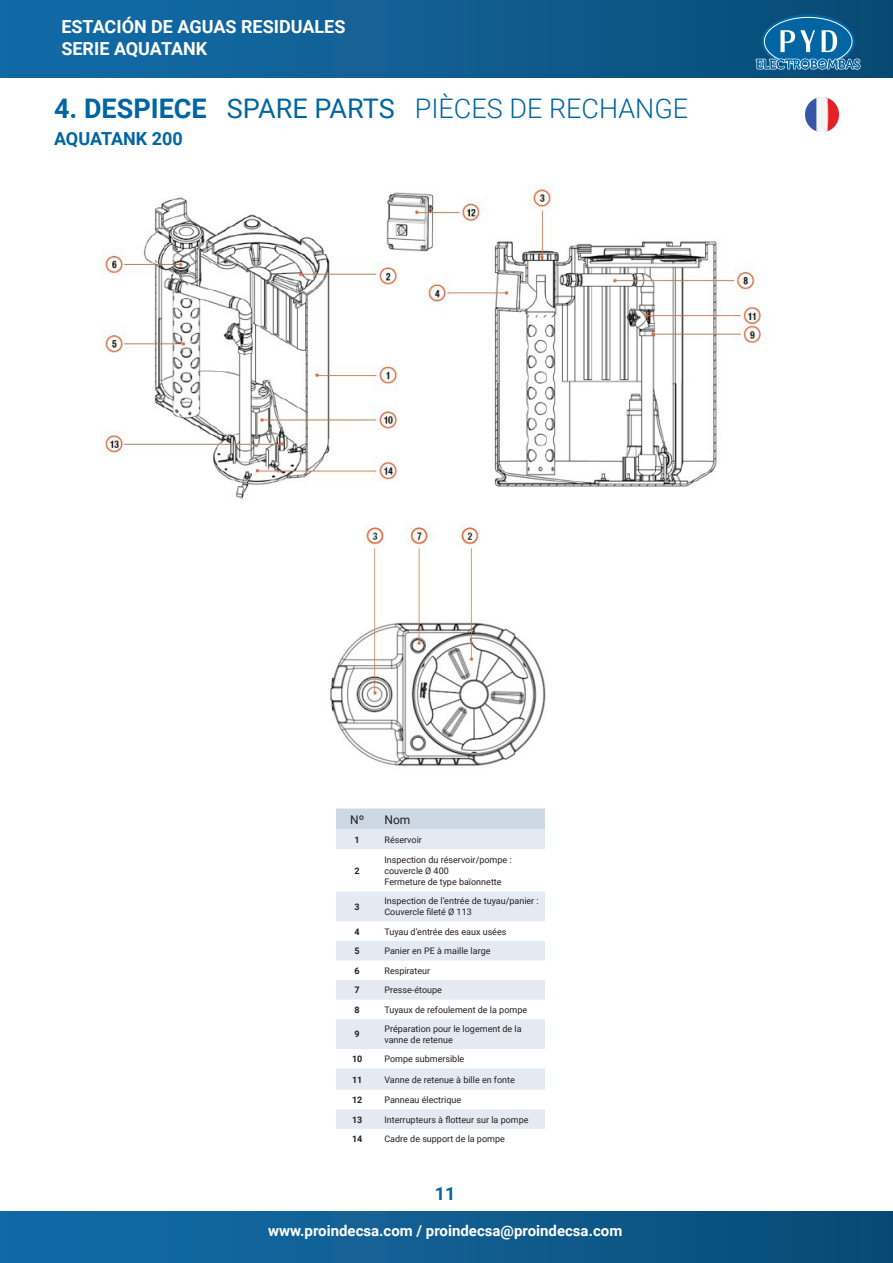
<style>
.page{position:relative;width:893px;height:1263px;background:#fff}
.page>*{position:absolute;margin:0;border:0;box-sizing:border-box;transform-origin:0 0}
.t1{font:300 27px "Roboto";color:#0065a2}
.t2{font:700 18px/21.6px "Roboto";color:#fff}
.t3{font:700 18px "Roboto";color:#0065a2}
.t4{font:700 15px "Roboto";color:#fff}
.t5{font:12px "Roboto";color:#231f20}
.t6{font:9px/10.8px "Roboto";color:#231f20}
.t7{font:700 9px "Roboto";color:#231f20}
.s1{font-weight:700}
.s2{font-weight:400}
</style>
<div class="page">
<div style="left:0;top:0;width:893px;height:77px;background:linear-gradient(to right,#146daa,#0a4b75)"></div>
<div style="left:0;top:1211px;width:893px;height:52px;background:linear-gradient(to right,#146daa,#0a4b75)"></div>
<svg style="left:761px;top:14px;width:94px;height:54px"></svg>
<svg style="left:755px;top:28px;width:106px;height:70px"></svg>
<img style="left:805px;top:98px;width:34px;height:33px">
<img style="left:101px;top:184px;width:661px;height:315px">
<div style="left:54px;top:165px;width:82px;height:34px;background:#fff"></div>
<img style="left:330px;top:524px;width:216px;height:242px">
<div style="left:336px;top:808px;width:209px;height:21px;background:#cdd8e5"></div>
<svg style="left:336px;top:829px;width:209px;height:300px;fill:#e5eaf2"></svg>
<h2 class="t2" style="left:61px;top:16px;width:286px">ESTACIÓN DE AGUAS RESIDUALES<br>SERIE AQUATANK</h2>
<p class="t1" style="left:54px;top:90px;width:636px"><span class="s1">4. DESPIECE</span> <span class="s2">SPARE PARTS</span> PIÈCES DE RECHANGE</p>
<p class="t3" style="left:54px;top:126px;width:130px">AQUATANK 200</p>
<p class="t5" style="left:350px;top:811px;width:16px">Nº</p>
<p class="t5" style="left:384px;top:811px;width:27px">Nom</p>
<p class="t7" style="left:355px;top:833px;width:7px">1</p>
<p class="t6" style="left:384px;top:834px;width:39px">Réservoir</p>
<p class="t7" style="left:355px;top:864px;width:7px">2</p>
<p class="t6" style="left:384px;top:854px;width:129px">Inspection du réservoir/pompe : couvercle Ø 400</p>
<p class="t6" style="left:384px;top:875px;width:119px">Fermeture de type baïonnette</p>
<p class="t7" style="left:355px;top:900px;width:7px">3</p>
<p class="t6" style="left:384px;top:895px;width:156px">Inspection de l’entrée de tuyau/panier :</p>
<p class="t6" style="left:384px;top:906px;width:89px">Couvercle fileté Ø 113</p>
<p class="t7" style="left:355px;top:925px;width:7px">4</p>
<p class="t6" style="left:384px;top:925px;width:124px">Tuyau d’entrée des eaux usées</p>
<p class="t7" style="left:355px;top:944px;width:7px">5</p>
<p class="t6" style="left:384px;top:945px;width:108px">Panier en PE à maille large</p>
<p class="t7" style="left:355px;top:964px;width:7px">6</p>
<p class="t6" style="left:384px;top:965px;width:47px">Respirateur</p>
<p class="t7" style="left:355px;top:984px;width:7px">7</p>
<p class="t6" style="left:384px;top:984px;width:59px">Presse-étoupe</p>
<p class="t7" style="left:355px;top:1003px;width:7px">8</p>
<p class="t6" style="left:384px;top:1004px;width:144px">Tuyaux de refoulement de la pompe</p>
<p class="t7" style="left:355px;top:1028px;width:7px">9</p>
<p class="t6" style="left:384px;top:1023px;width:139px">Préparation pour le logement de la vanne de retenue</p>
<p class="t7" style="left:352px;top:1052px;width:12px">10</p>
<p class="t6" style="left:384px;top:1053px;width:81px">Pompe submersible</p>
<p class="t7" style="left:352px;top:1073px;width:12px">11</p>
<p class="t6" style="left:384px;top:1073px;width:132px">Vanne de retenue à bille en fonte</p>
<p class="t7" style="left:352px;top:1093px;width:12px">12</p>
<p class="t6" style="left:384px;top:1094px;width:78px">Panneau électrique</p>
<p class="t7" style="left:352px;top:1113px;width:12px">13</p>
<p class="t6" style="left:384px;top:1113px;width:146px">Interrupteurs à flotteur sur la pompe</p>
<p class="t7" style="left:352px;top:1132px;width:12px">14</p>
<p class="t6" style="left:384px;top:1133px;width:122px">Cadre de support de la pompe</p>
<h2 class="t3" style="left:435px;top:1181px;width:22px">11</h2>
<h3 class="t4" style="left:268px;top:1220px;width:356px">www.proindecsa.com / proindecsa@proindecsa.com</h3>
</div>
